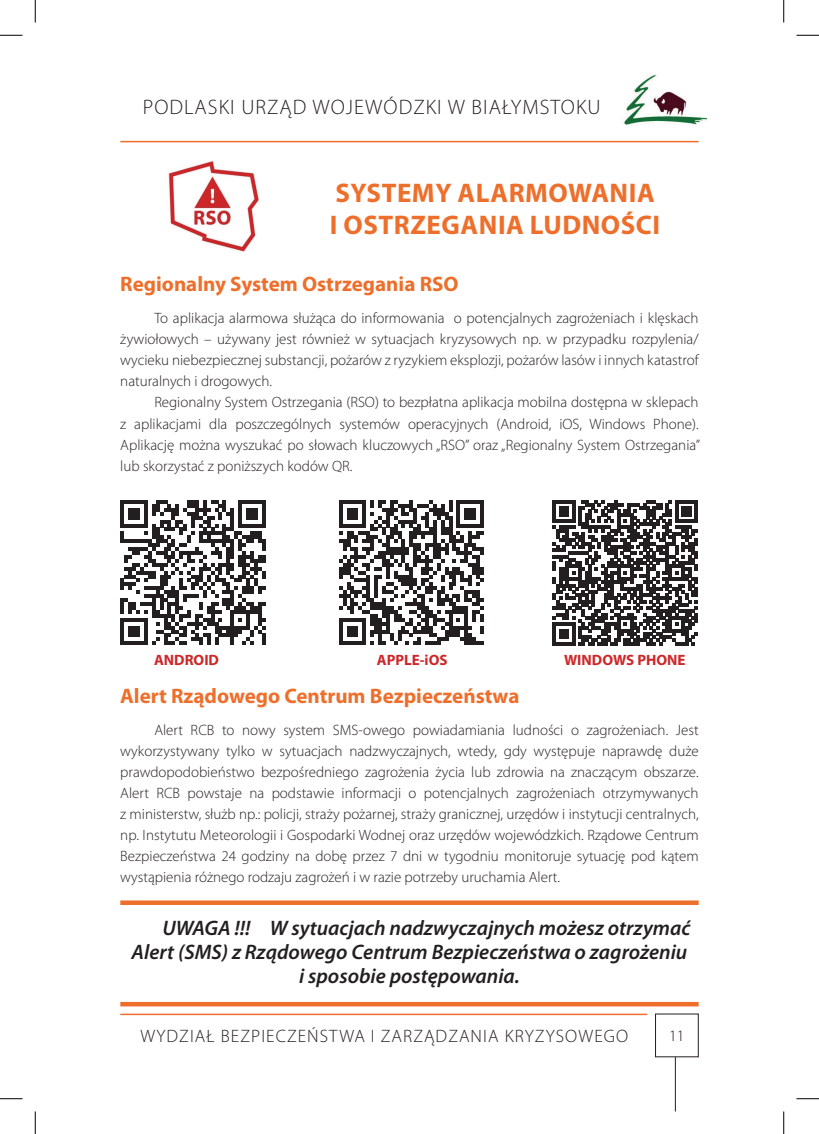
<style>
.page{position:relative;width:819px;height:1134px;background:#fff}
.page>*{position:absolute;margin:0;border:0;box-sizing:border-box;transform-origin:0 0}
.t1{font:700 27px/32.4px "Myriad Pro";letter-spacing:.02em;color:#ee6f2b}
.t2{font:italic 600 21px "Myriad Pro";color:#231f20}
.t3{font:700 21px "Myriad Pro";color:#ee6f2b}
.t4{font:300 21px "Myriad Pro";letter-spacing:.05em;color:#231f20}
.t5{font:300 18px "Myriad Pro";letter-spacing:.06em;color:#231f20}
.t6{font:300 15.9px "Myriad Pro";color:#231f20}
.t7{font:300 15px/21px "Myriad Pro";color:#231f20;text-align:justify}
.t8{font:700 15px "Myriad Pro";color:#ce2729}
</style>
<div class="page">
<div style="left:655px;top:1013px;width:44px;height:44px;border:1px solid #231f20"></div>
<hr style="left:675px;top:1057px;width:1px;height:54px;background:#231f20">
<img style="left:624px;top:74px;width:82px;height:51px">
<hr style="left:120px;top:141px;width:579px;height:1px;background:#ee6f2b">
<hr style="left:120px;top:1013px;width:527px;height:2px;background:#ee6f2b">
<img style="left:168px;top:161px;width:91px;height:90px">
<svg style="left:120px;top:500px;width:146px;height:145px"></svg>
<svg style="left:339px;top:500px;width:145px;height:145px"></svg>
<svg style="left:553px;top:500px;width:145px;height:145px"></svg>
<div style="left:120px;top:900px;width:579px;height:5px;background:#ee6f2b"></div>
<hr style="left:120px;top:1002px;width:579px;height:4px;background:#ee6f2b">
<svg style="left:0;top:35px;width:22px;height:1px"></svg>
<svg style="left:796px;top:35px;width:23px;height:1px"></svg>
<svg style="left:0;top:1098px;width:22px;height:1px"></svg>
<svg style="left:796px;top:1098px;width:23px;height:1px"></svg>
<svg style="left:35px;top:0;width:1px;height:22px"></svg>
<svg style="left:35px;top:1111px;width:1px;height:23px"></svg>
<svg style="left:783px;top:0;width:1px;height:22px"></svg>
<svg style="left:783px;top:1111px;width:1px;height:23px"></svg>
<h2 class="t4" style="left:143px;top:95px;width:459px">PODLASKI URZĄD WOJEWÓDZKI W BIAŁYMSTOKU</h2>
<h1 class="t1" style="left:330px;top:176px;width:332px">SYSTEMY ALARMOWANIA<br>I OSTRZEGANIA LUDNOŚCI</h1>
<h2 class="t3" style="left:120px;top:271px;width:340px">Regionalny System Ostrzegania RSO</h2>
<p class="t7" style="left:120px;top:308px;width:580px;text-indent:34px">To aplikacja alarmowa służąca do informowania o potencjalnych zagrożeniach i klęskach żywiołowych – używany jest również w sytuacjach kryzysowych np. w przypadku rozpylenia/ wycieku niebezpiecznej substancji, pożarów z ryzykiem eksplozji, pożarów lasów i innych katastrof naturalnych i drogowych.</p>
<p class="t7" style="left:120px;top:392px;width:581px;text-align:left;text-indent:34px">Regionalny System Ostrzegania (RSO) to bezpłatna aplikacja mobilna dostępna w sklepach z aplikacjami dla poszczególnych systemów operacyjnych (Android, iOS, Windows Phone).<br>Aplikację można wyszukać po słowach kluczowych „RSO” oraz „Regionalny System Ostrzegania” lub skorzystać z poniższych kodów QR.</p>
<p class="t8" style="left:154px;top:650px;width:66px">ANDROID</p>
<p class="t8" style="left:377px;top:650px;width:72px">APPLE-iOS</p>
<p class="t8" style="left:564px;top:650px;width:123px">WINDOWS PHONE</p>
<h2 class="t3" style="left:120px;top:682px;width:401px">Alert Rządowego Centrum Bezpieczeństwa</h2>
<p class="t7" style="left:120px;top:719px;width:580px;text-indent:34px">Alert RCB to nowy system SMS-owego powiadamiania ludności o zagrożeniach. Jest wykorzystywany tylko w sytuacjach nadzwyczajnych, wtedy, gdy występuje naprawdę duże prawdopodobieństwo bezpośredniego zagrożenia życia lub zdrowia na znaczącym obszarze.<br>Alert RCB powstaje na podstawie informacji o potencjalnych zagrożeniach otrzymywanych z ministerstw, służb np.: policji, straży pożarnej, straży granicznej, urzędów i instytucji centralnych, np. Instytutu Meteorologii i Gospodarki Wodnej oraz urzędów wojewódzkich. Rządowe Centrum Bezpieczeństwa 24 godziny na dobę przez 7 dni w tygodniu monitoruje sytuację pod kątem wystąpienia różnego rodzaju zagrożeń i w razie potrzeby uruchamia Alert.</p>
<h2 class="t2" style="left:162px;top:914px;width:530px">UWAGA !!! W sytuacjach nadzwyczajnych możesz otrzymać</h2>
<h2 class="t2" style="left:132px;top:938px;width:557px">Alert (SMS) z Rządowego Centrum Bezpieczeństwa o zagrożeniu</h2>
<h2 class="t2" style="left:299px;top:962px;width:222px">i sposobie postępowania.</h2>
<p class="t5" style="left:141px;top:1025px;width:489px">WYDZIAŁ BEZPIECZEŃSTWA I ZARZĄDZANIA KRYZYSOWEGO</p>
<p class="t6" style="left:669px;top:1026px;width:17px">11</p>
</div>
